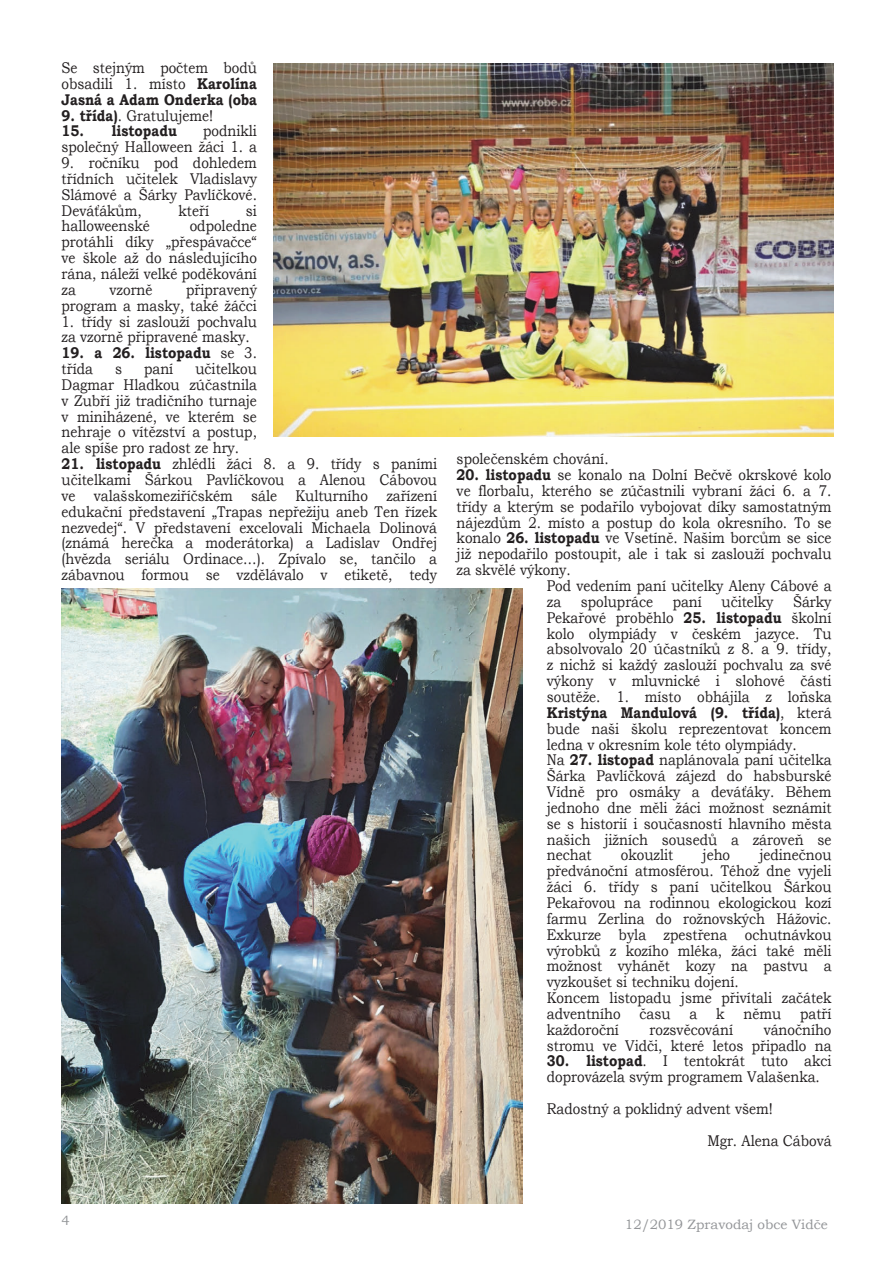
<style>
.page{position:relative;width:893px;height:1263px;background:#fff}
.page>*{position:absolute;margin:0;border:0;box-sizing:border-box;transform-origin:0 0}
.t1{font:15.45px/15.9px "Bookman Old Style";color:#231f20;text-align:justify;scale:.87 1}
.t2{font:700 15.45px/15.9px "Bookman Old Style";color:#231f20;scale:.87 1}
.t3{font:13.5px "Bookman Old Style";color:#939598}
.s1{font-weight:700}
.s2{font-weight:400}
</style>
<div class="page">
<img style="left:62px;top:588px;width:461px;height:615px">
<img style="left:274px;top:63px;width:559px;height:373px">
<p class="t1" style="left:62px;top:60px;width:226px">Se stejným počtem bodů obsadili 1. místo <span class="s1">Karolína Jasná a Adam Onderka (oba</span></p>
<p class="t1" style="left:62px;top:107px;width:176px"><span class="s1">9. třída)</span>. Gratulujeme!</p>
<p class="t2" style="left:62px;top:123px;width:134px">15. listopadu</p>
<p class="t1" style="left:62px;top:123px;width:226px;text-align:right">podnikli<br>společný Halloween žáci 1. a</p>
<p class="t1" style="left:62px;top:155px;width:226px">9. ročníku pod dohledem třídních učitelek Vladislavy Slámové a Šárky Pavlíčkové.<br>Deváťákům,</p>
<p class="t1" style="left:179px;top:202px;width:37px">kteří</p>
<p class="t1" style="left:246px;top:202px;width:14px">si</p>
<p class="t1" style="left:62px;top:218px;width:226px;text-indent:128px">odpoledne protáhli díky „přespávačce“ ve škole až do následujícího rána, náleží velké poděkování za</p>
<p class="t1" style="left:62px;top:218px;width:103px">halloweenské</p>
<p class="t1" style="left:62px;top:282px;width:226px;text-align:right">připravený<br>program a masky, také žáčci</p>
<p class="t1" style="left:62px;top:313px;width:226px">1. třídy si zaslouží pochvalu za vzorně připravené masky.</p>
<p class="t2" style="left:62px;top:345px;width:226px">19. a 26. listopadu <span class="s2">se 3. třída</span></p>
<p class="t1" style="left:110px;top:282px;width:51px">vzorně</p>
<p class="t1" style="left:62px;top:361px;width:226px;text-indent:134px">učitelkou Dagmar Hladkou zúčastnila v Zubří již tradičního turnaje v miniházené, ve kterém se nehraje o vítězství a postup, ale spíše pro radost ze hry.</p>
<p class="t1" style="left:62px;top:456px;width:433px"><span class="s1">21. listopadu</span> zhlédli žáci 8. a 9. třídy s paními učitelkami Šárkou Pavlíčkovou a Alenou Cábovou ve valašskomeziříčském sále Kulturního zařízení edukační představení „Trapas nepřežiju aneb Ten řízek nezvedej“. V představení excelovali Michaela Dolinová (známá herečka a moderátorka) a Ladislav Ondřej (hvězda seriálu Ordinace…). Zpívalo se, tančilo a zábavnou formou se vzdělávalo v etiketě, tedy</p>
<p class="t1" style="left:457px;top:451px;width:176px">společenském chování.</p>
<p class="t1" style="left:115px;top:361px;width:10px">s</p>
<p class="t1" style="left:144px;top:361px;width:35px">paní</p>
<p class="t1" style="left:457px;top:467px;width:432px"><span class="s1">20. listopadu</span> se konalo na Dolní Bečvě okrskové kolo</p>
<p class="t1" style="left:457px;top:483px;width:432px">ve florbalu, kterého se zúčastnili vybraní žáci 6. a 7.</p>
<p class="t1" style="left:457px;top:499px;width:432px">třídy a kterým se podařilo vybojovat díky samostatným</p>
<p class="t1" style="left:457px;top:514px;width:432px">nájezdům 2. místo a postup do kola okresního. To se</p>
<p class="t1" style="left:457px;top:530px;width:432px">konalo <span class="s1">26. listopadu</span> ve Vsetíně. Našim borcům se sice</p>
<p class="t1" style="left:457px;top:546px;width:432px">již nepodařilo postoupit, ale i tak si zaslouží pochvalu</p>
<p class="t1" style="left:457px;top:562px;width:133px">za skvělé výkony.</p>
<p class="t1" style="left:547px;top:578px;width:329px">Pod vedením paní učitelky Aleny Cábové a</p>
<p class="t1" style="left:547px;top:594px;width:18px">za</p>
<p class="t1" style="left:581px;top:594px;width:85px">spolupráce</p>
<p class="t1" style="left:673px;top:594px;width:35px">paní</p>
<p class="t1" style="left:721px;top:594px;width:61px">učitelky</p>
<p class="t1" style="left:547px;top:594px;width:329px;text-align:left;text-indent:246px">Šárky Pekařové proběhlo <span class="s1">25. listopadu</span> školní kolo olympiády v českém jazyce. Tu absolvovalo 20 účastníků z 8. a 9. třídy, z nichž si každý zaslouží pochvalu za své výkony v mluvnické i slohové části soutěže. 1. místo obhájila z loňska <span class="s1">Kristýna Mandulová (9. třída)</span>, která bude naši školu reprezentovat koncem ledna v okresním kole této olympiády.<br>Na <span class="s1">27. listopad</span> naplánovala paní učitelka Šárka Pavlíčková zájezd do habsburské Vídně pro osmáky a deváťáky. Během jednoho dne měli žáci možnost seznámit se s historií i současností hlavního města našich jižních sousedů a zároveň se nechat</p>
<p class="t1" style="left:547px;top:847px;width:329px;text-align:left;text-indent:213px">jedinečnou předvánoční atmosférou. Téhož dne vyjeli žáci 6. třídy s paní učitelkou Šárkou<br>Pekařovou na rodinnou ekologickou kozí farmu Zerlina do rožnovských Hážovic.<br>Exkurze byla zpestřena ochutnávkou výrobků z kozího mléka, žáci také měli možnost vyhánět kozy na pastvu a vyzkoušet si techniku dojení.<br>Koncem listopadu jsme přivítali začátek adventního času a k němu patří každoroční</p>
<p class="t1" style="left:621px;top:847px;width:62px">okouzlit</p>
<p class="t1" style="left:703px;top:847px;width:33px">jeho</p>
<p class="t1" style="left:547px;top:1021px;width:329px;text-align:right">vánočního<br>stromu ve Vidči, které letos připadlo na</p>
<p class="t1" style="left:547px;top:1053px;width:329px"><span class="s1">30. listopad</span>. I tentokrát tuto akci doprovázela svým programem Valašenka.</p>
<p class="t1" style="left:707px;top:1093px;width:144px;line-height:31.7px;text-indent:-160px">Radostný a poklidný advent všem!<br>Mgr. Alena Cábová</p>
<p class="t1" style="left:650px;top:1021px;width:97px">rozsvěcování</p>
<p class="t3" style="left:61px;top:1212px;width:10px">4</p>
<p class="t3" style="left:625px;top:1216px;width:204px">12/2019 Zpravodaj obce Vidče</p>
</div>
